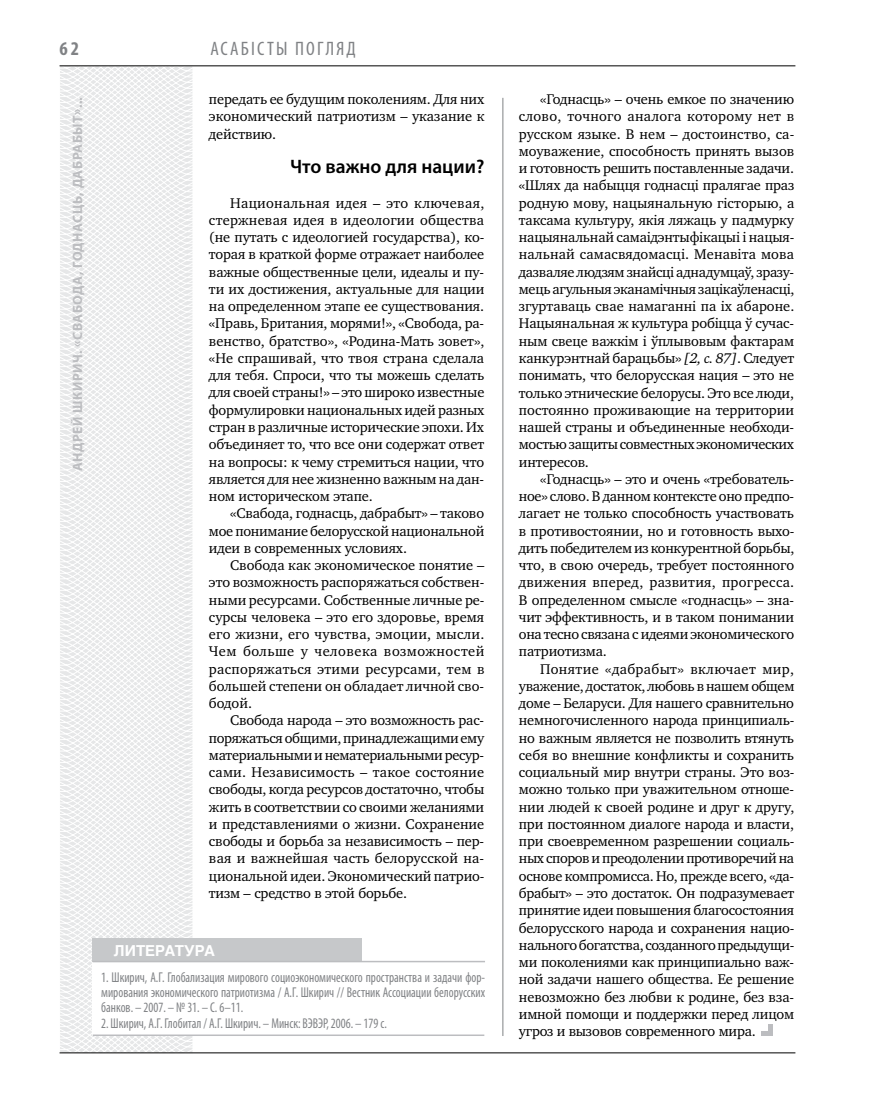
<style>
.page{position:relative;width:872px;height:1106px;background:#fff}
.page>*{position:absolute;margin:0;border:0;box-sizing:border-box;transform-origin:0 0}
.t1{font:600 19.5px "Myriad Pro";color:#000}
.t2{font:condensed 19.5px "Myriad Pro";color:#808285}
.t3{font:700 condensed 19.5px "Myriad Pro";color:#808285}
.t4{font:700 15px "Helios";color:#fff}
.t5{font:14.4px/17.2px "Charter C";letter-spacing:-.01em;color:#000;text-align:justify}
.t6{font:condensed 14.25px/15.3px "Myriad Pro";color:#808285;text-align:justify;scale:.9 1}
.t7{font:700 13.5px "Myriad Pro";letter-spacing:.04em;color:#bcbdc0}
.s1{font-style:italic}
</style>
<div class="page">
<svg style="left:59px;top:65px;width:192px;height:989px"></svg>
<hr style="left:502px;top:98px;width:1px;height:938px;background:#808285">
<hr style="left:60px;top:1052px;width:735px;height:1px;background:#000">
<hr style="left:60px;top:65px;width:735px;height:1px;background:#000">
<div style="left:93px;top:938px;width:269px;height:23px;background:#c6c8ca"></div>
<div style="left:93px;top:962px;width:392px;height:74px;background:#fff"></div>
<hr style="left:93px;top:1034px;width:391px;height:2px;background:#bcbdc0">
<hr style="left:93px;top:960px;width:392px;height:2px;background:#bcbdc0">
<hr style="left:768px;top:1024px;width:4px;height:12px;background:#bcbdc0">
<div style="left:760px;top:1031px;width:12px;height:5px;background:#bcbdc0"></div>
<h1 class="t3" style="left:60px;top:37px;width:21px">62</h1>
<p class="t7" style="left:69px;top:471px;width:376px;rotate:-90deg">Андрей ШКИРИЧ. «Свабода, годнасць, дабрабыт»...</p>
<h1 class="t2" style="left:210px;top:37px;width:146px">Асаб істы погляд</h1>
<p class="t5" style="left:209px;top:91px;width:277px">передать ее будущим поколениям. Для них экономический патриотизм – указание к действию.</p>
<h1 class="t1" style="left:290px;top:154px;width:196px">Что важно для нации?</h1>
<p class="t5" style="left:209px;top:194px;width:277px;text-indent:21px">Национальная идея – это ключевая, стержневая идея в идеологии общества (не путать с идеологией государства), ко&shy;торая в краткой форме отражает наиболее важные общественные цели, идеалы и пу&shy;ти их достижения, актуальные для нации на определенном этапе ее существования. «Правь, Британия, морями!», «Свобода, ра&shy;венство, братство», «Родина-Мать зовет», «Не спрашивай, что твоя страна сделала для тебя. Спроси, что ты можешь сделать для своей страны!» – это широко известные формулировки национальных идей разных стран в различные исторические эпохи. Их объединяет то, что все они содержат ответ на вопросы: к чему стремиться нации, что является для нее жизненно важным на дан&shy;ном историческом этапе.</p>
<p class="t5" style="left:209px;top:505px;width:277px;text-indent:21px">«Свабода, годнасць, дабрабыт» – таково мое понимание белорусской национальной идеи в современных условиях.</p>
<p class="t5" style="left:209px;top:556px;width:277px;text-indent:21px">Свобода как экономическое понятие – это возможность распоряжаться собствен&shy;ными ресурсами. Собственные личные ре&shy;сурсы человека – это его здоровье, время его жизни, его чувства, эмоции, мысли.<br>Чем больше у человека возможностей распоряжаться этими ресурсами, тем в большей степени он обладает личной сво&shy;бодой.</p>
<p class="t5" style="left:209px;top:712px;width:277px;text-indent:21px">Свобода народа – это возможность рас&shy;поряжаться общими, принадлежащими ему материальными и нематериальными ресур&shy;сами. Независимость – такое состояние свободы, когда ресурсов достаточно, чтобы жить в соответствии со своими желаниями и представлениями о жизни. Сохранение свободы и борьба за независимость – пер&shy;вая и важнейшая часть белорусской на&shy;циональной идеи. Экономический патрио&shy;тизм – средство в этой борьбе.</p>
<p class="t4" style="left:114px;top:941px;width:103px">Литература</p>
<p class="t6" style="left:101px;top:969px;width:428px">1. Шкирич, А.Г. Глобализация мирового социоэкономического пространства и задачи фор&shy;мирования экономического патриотизма / А.Г. Шкирич // Вестник Ассоциации белорусских банков. – 2007. – № 31. – С. 6–11.</p>
<p class="t6" style="left:101px;top:1015px;width:319px">2. Шкирич, А.Г. Глобитал / А.Г. Шкирич. – Минск: ВЭВЭР, 2006. – 179 с.</p>
<p class="t5" style="left:519px;top:91px;width:277px;text-indent:21px">«Годнасць» – очень емкое по значению слово, точного аналога которому нет в русском языке. В нем – достоинство, са&shy;моуважение, способность принять вызов и готовность решить поставленные задачи. «Шлях да набыцця годнасці пралягае праз родную мову, нацыянальную гісторыю, а таксама культуру, якія ляжаць у падмурку нацыянальнай самаідэнтыфікацыі і нацыя&shy;нальнай самасвядомасці. Менавіта мова дазваляе людзям знайсці аднадумцаў, зразу&shy;мець агульныя эканамічныя зацікаўленасці, згуртаваць свае намаганні па іх абароне.<br>Нацыянальная ж культура робіцца ў сучас&shy;ным свеце важкім і ўплывовым фактарам канкурэнтнай барацьбы» <span class="s1">[2, с. 87]</span>. Следует понимать, что белорусская нация – это не только этнические белорусы. Это все люди, постоянно проживающие на территории нашей страны и объединенные необходи&shy;мостью защиты совместных экономических интересов.</p>
<p class="t5" style="left:519px;top:470px;width:277px;text-indent:21px">«Годнасць» – это и очень «требователь&shy;ное» слово. В данном контексте оно предпо&shy;лагает не только способность участвовать в противостоянии, но и готовность выхо&shy;дить победителем из конкурентной борьбы, что, в свою очередь, требует постоянного движения вперед, развития, прогресса.<br>В определенном смысле «годнасць» – зна&shy;чит эффективность, и в таком понимании она тесно связана с идеями экономического патриотизма.</p>
<p class="t5" style="left:519px;top:660px;width:277px;text-indent:21px">Понятие «дабрабыт» включает мир, уважение, достаток, любовь в нашем общем доме – Беларуси. Для нашего сравнительно немногочисленного народа принципиаль&shy;но важным является не позволить втянуть себя во внешние конфликты и сохранить социальный мир внутри страны. Это воз&shy;можно только при уважительном отноше&shy;нии людей к своей родине и друг к другу, при постоянном диалоге народа и власти, при своевременном разрешении социаль&shy;ных споров и преодолении противоречий на основе компромисса. Но, прежде всего, «да&shy;брабыт» – это достаток. Он подразумевает принятие идеи повышения благосостояния белорусского народа и сохранения нацио&shy;нального богатства, созданного предыдущи&shy;ми поколениями как принципиально важ&shy;ной задачи нашего общества. Ее решение невозможно без любви к родине, без вза&shy;имной помощи и поддержки перед лицом угроз и вызовов современного мира.</p>
</div>
